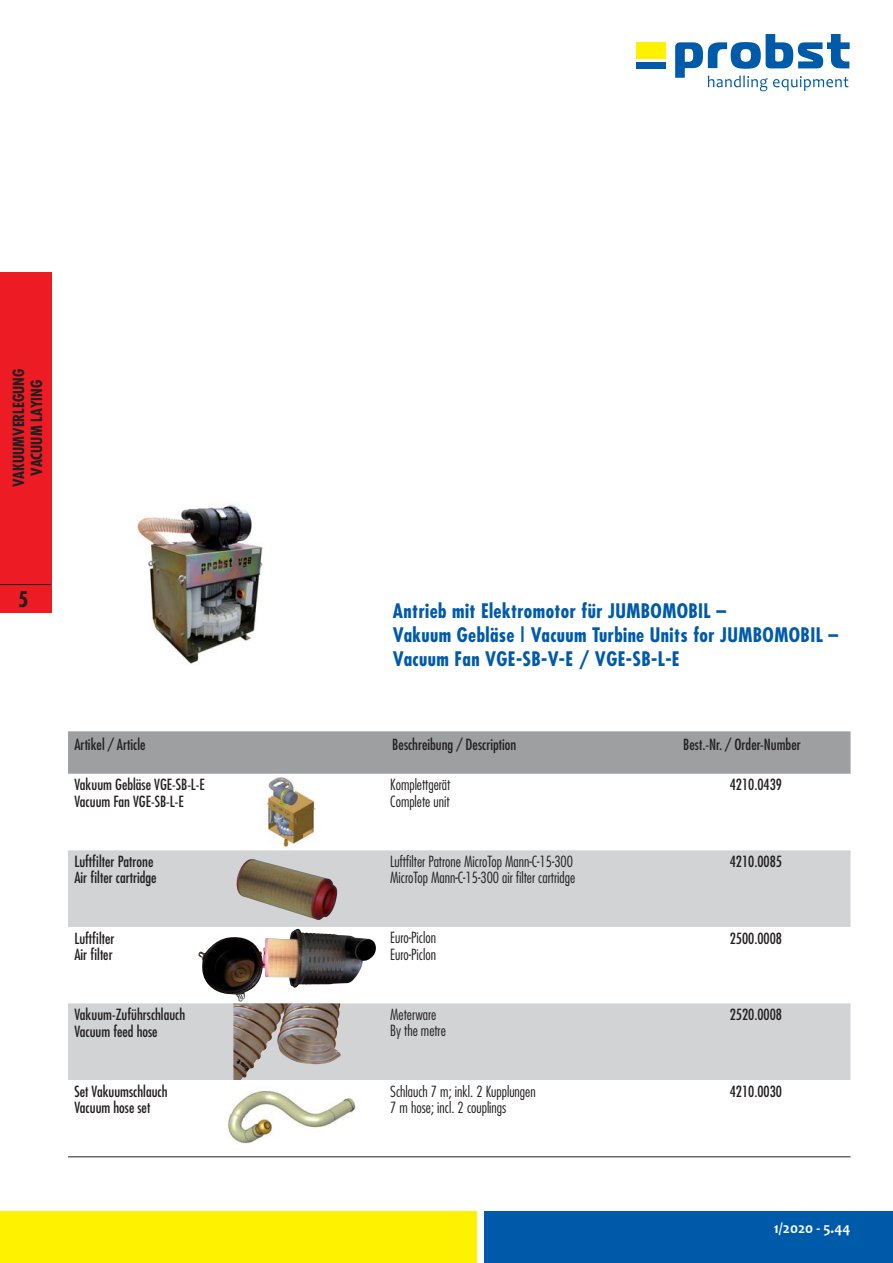
<style>
.page{position:relative;width:893px;height:1263px;background:#fff}
.page>*{position:absolute;margin:0;border:0;box-sizing:border-box;transform-origin:0 0}
.t1{font:700 condensed 21px "Futura";color:#231f20}
.t2{font:700 condensed 19.5px/24px "Futura";letter-spacing:.02em;color:#005aaa}
.t3{font:condensed 15px/16.5px "Futura";color:#231f20}
.t4{font:300 condensed 15px/16.5px "Futura";color:#231f20}
.t5{font:700 condensed 15px/18px "Futura";color:#231f20;text-align:center}
.t6{font:700 15px "Candara";color:#fff}
</style>
<div class="page">
<div style="left:0;top:272px;width:51px;height:340px;background:#ed1c24"></div>
<hr style="left:0;top:584px;width:51px;height:1px;background:#231f20">
<div style="left:485px;top:1212px;width:408px;height:51px;background:#005aaa"></div>
<div style="left:0;top:1212px;width:476px;height:51px;background:#fff200"></div>
<div style="left:636px;top:42px;width:29px;height:17px;background:#fff200"></div>
<div style="left:636px;top:62px;width:29px;height:6px;background:#005aaa"></div>
<svg style="left:675px;top:34px;width:175px;height:57px"></svg>
<img style="left:137px;top:503px;width:126px;height:161px">
<div style="left:68px;top:731px;width:782px;height:43px;background:#9d9fa1"></div>
<svg style="left:68px;top:850px;width:782px;height:230px;fill:#d1d3d4"></svg>
<img style="left:266px;top:777px;width:50px;height:71px">
<img style="left:235px;top:858px;width:103px;height:63px">
<img style="left:227px;top:1091px;width:129px;height:53px">
<img style="left:233px;top:1003px;width:108px;height:77px">
<img style="left:197px;top:929px;width:179px;height:73px">
<hr style="left:68px;top:1157px;width:782px;height:1px;background:#231f20">
<p class="t5" style="left:11px;top:487px;width:120px;rotate:-90deg">VAKUUMVERLEGUNG<br>VACUUM LAYING</p>
<h1 class="t1" style="left:18px;top:590px;width:12px">5</h1>
<h2 class="t2" style="left:393px;top:601px;width:447px">Antrieb mit Elektromotor für JUMBOMOBIL –<br>Vakuum Gebläse | Vacuum Turbine Units for JUMBOMOBIL –<br>Vacuum Fan VGE-SB-V-E / VGE-SB-L-E</h2>
<p class="t3" style="left:74px;top:737px;width:73px">Artikel / Article</p>
<p class="t3" style="left:392px;top:737px;width:125px">Beschreibung / Description</p>
<p class="t3" style="left:74px;top:778px;width:132px">Vakuum Gebläse VGE-SB-L-E<br>Vacuum Fan VGE-SB-L-E</p>
<p class="t4" style="left:390px;top:778px;width:62px">Komplettgerät<br>Complete unit</p>
<p class="t3" style="left:730px;top:778px;width:54px">4210.0439</p>
<p class="t3" style="left:683px;top:737px;width:119px">Best.-Nr. / Order-Number</p>
<p class="t3" style="left:74px;top:854px;width:84px">Luftfilter Patrone<br>Air filter cartridge</p>
<p class="t4" style="left:390px;top:854px;width:186px">Luftfilter Patrone MicroTop Mann-C-15-300<br>MicroTop Mann-C-15-300 air filter cartridge</p>
<p class="t3" style="left:730px;top:854px;width:54px">4210.0085</p>
<p class="t3" style="left:74px;top:931px;width:42px">Luftfilter<br>Air filter</p>
<p class="t4" style="left:390px;top:931px;width:47px">Euro-Piclon<br>Euro-Piclon</p>
<p class="t3" style="left:730px;top:931px;width:54px">2500.0008</p>
<p class="t3" style="left:74px;top:1007px;width:112px">Vakuum-Zuführschlauch<br>Vacuum feed hose</p>
<p class="t4" style="left:390px;top:1007px;width:57px">Meterware<br>By the metre</p>
<p class="t3" style="left:730px;top:1007px;width:54px">2520.0008</p>
<p class="t3" style="left:74px;top:1084px;width:95px">Set Vakuumschlauch<br>Vacuum hose set</p>
<p class="t4" style="left:390px;top:1084px;width:147px">Schlauch 7 m; inkl. 2 Kupplungen<br>7 m hose; incl. 2 couplings</p>
<p class="t3" style="left:730px;top:1084px;width:54px">4210.0030</p>
<p class="t6" style="left:774px;top:1222px;width:78px">1/2020 - 5.44</p>
</div>
